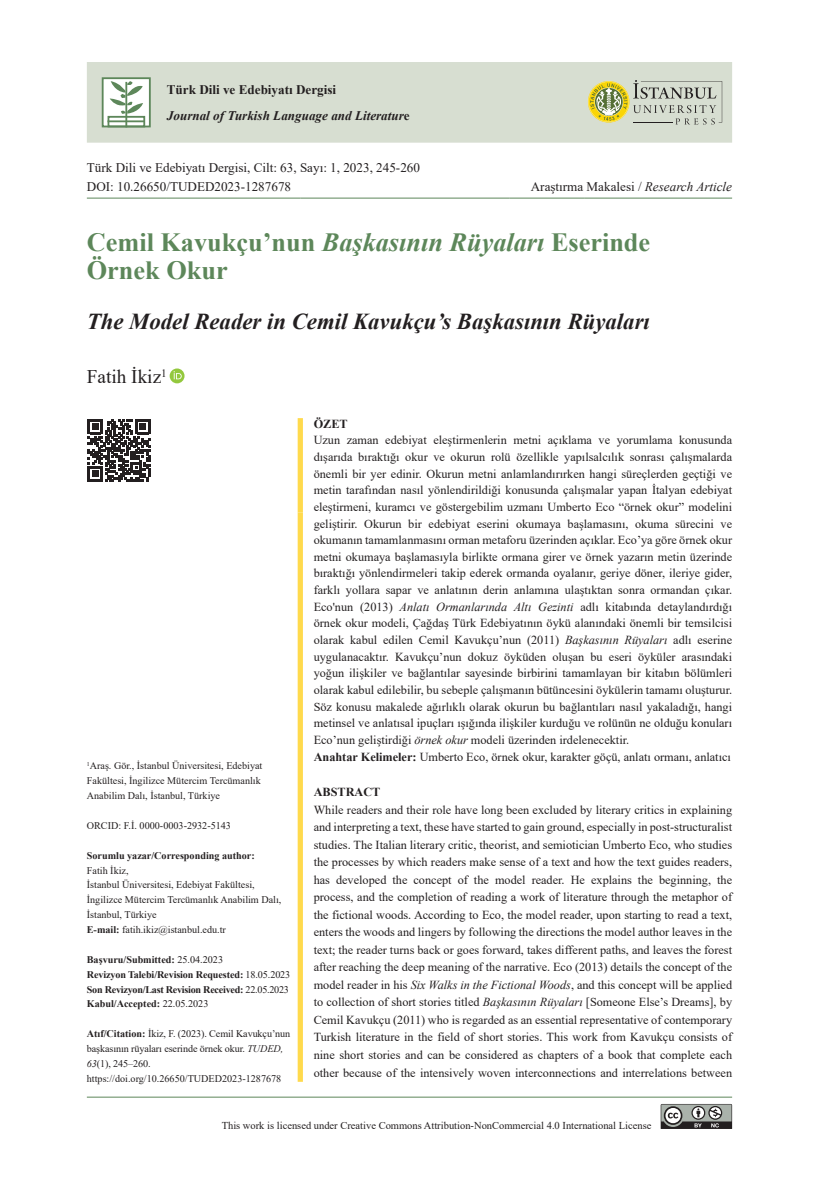
<style>
.page{position:relative;width:819px;height:1191px;background:#fff}
.page>*{position:absolute;margin:0;border:0;box-sizing:border-box;transform-origin:0 0}
.t1{font:700 26.25px/28px "Times New Roman";color:#5d875a}
.t2{font:italic 700 22.75px "Times New Roman";color:#231f20}
.t3{font:19.25px "Times New Roman";color:#231f20}
.t4{font:13.12px/19.1px "Times New Roman";color:#231f20}
.t5{font:italic 700 13.12px/26.2px "Times New Roman";color:#231f20}
.t6{font:12.25px/16.6px "Times New Roman";color:#231f20}
.t7{font:700 12.25px "Times New Roman";color:#231f20}
.t8{font:10.5px "Times New Roman";color:#231f20}
.t9{font:10.15px/14.9px "Times New Roman";color:#231f20}
.t10{font:700 10.15px/14.9px "Times New Roman";letter-spacing:-.01em;color:#231f20}
.s1{font-style:normal}
.s2{font-style:italic}
.s3{font-weight:700}
.s4{font-weight:400}
</style>
<div class="page">
<div style="left:87px;top:62px;width:645px;height:81px;background:#d7ded1"></div>
<div style="left:297px;top:418px;width:6px;height:94px;background:#ffda4d"></div>
<div style="left:297px;top:512px;width:6px;height:569px;background:#ffda4d"></div>
<hr style="left:87px;top:198px;width:80px;height:1px;background:#5d875a">
<hr style="left:167px;top:198px;width:133px;height:1px;background:#5d875a">
<hr style="left:300px;top:198px;width:209px;height:1px;background:#5d875a">
<hr style="left:509px;top:198px;width:75px;height:1px;background:#5d875a">
<hr style="left:584px;top:198px;width:148px;height:1px;background:#5d875a">
<div style="left:102px;top:77px;width:49px;height:50px;background:#fff;border:2px solid #5d875a"></div>
<div style="left:107px;top:116px;width:38px;height:11px;border:2px solid #5d875a"></div>
<hr style="left:107px;top:120px;width:37px;height:2px;background:#5d875a">
<svg style="left:110px;top:81px;width:33px;height:33px"></svg>
<hr style="left:125px;top:82px;width:2px;height:45px;background:#5d875a">
<svg style="left:588px;top:80px;width:134px;height:45px;background:#c2c5a4"></svg>
<svg style="left:170px;top:368px;width:14px;height:15px"></svg>
<svg style="left:174px;top:371px;width:8px;height:8px"></svg>
<svg style="left:88px;top:419px;width:62px;height:62px"></svg>
<hr style="left:87px;top:1096px;width:645px;height:1px;background:#5d875a">
<svg style="left:660px;top:1104px;width:72px;height:25px;background:#818280"></svg>
<p class="t5" style="left:167px;top:76px;width:244px"><span class="s1">Türk Dili ve Edebiyatı Dergisi<br></span>Journal of Turkish Language and Literatur<span class="s1">e</span></p>
<p class="t4" style="left:87px;top:157px;width:334px">Türk Dili ve Edebiyatı Dergisi, Cilt: 63, Sayı: 1, 2023, 245-260<br>DOI: 10.26650/TUDED2023-1287678</p>
<p class="t4" style="left:531px;top:176px;width:203px">Araştırma Makalesi / <span class="s2">Research Article</span></p>
<h1 class="t1" style="left:87px;top:227px;width:565px">Cemil Kavukçu’nun <span class="s2">Başkasının Rüyaları</span> Eserinde<br>Örnek Okur</h1>
<h2 class="t2" style="left:87px;top:305px;width:564px">The Model Reader in Cemil Kavukçu’s Başkasının Rüyaları</h2>
<h3 class="t3" style="left:87px;top:363px;width:81px">Fatih İkiz<sup>1</sup></h3>
<p class="t9" style="left:87px;top:758px;width:177px"><sup>1</sup>Araş. Gör., İstanbul Üniversitesi, Edebiyat<br>Fakültesi, İngilizce Mütercim Tercümanlık<br>Anabilim Dalı, İstanbul, Türkiye</p>
<p class="t9" style="left:87px;top:817px;width:146px">ORCID: F.İ. 0000-0003-2932-5143</p>
<p class="t10" style="left:87px;top:847px;width:169px">Sorumlu yazar/Corresponding author:</p>
<p class="t9" style="left:87px;top:862px;width:196px">Fatih İkiz,<br>İstanbul Üniversitesi, Edebiyat Fakültesi,<br>İngilizce Mütercim Tercümanlık Anabilim Dalı,<br>İstanbul, Türkiye<br><span class="s3">E-mail:</span> fatih.ikiz@istanbul.edu.tr</p>
<p class="t10" style="left:87px;top:951px;width:205px">Başvuru/Submitted: <span class="s4">25.04.2023<br></span>Revizyon Talebi/Revision Requested: <span class="s4">18.05.2023<br></span>Son Revizyon/Last Revision Received: <span class="s4">22.05.2023<br></span>Kabul/Accepted: <span class="s4">22.05.2023</span></p>
<p class="t9" style="left:87px;top:1026px;width:205px"><span class="s3">Atıf/Citation:</span> İkiz, F. (2023). Cemil Kavukçu’nun başkasının rüyaları eserinde örnek okur. <span class="s2">TUDED, 63</span>(1), 245–260. https://doi.org/10.26650/TUDED2023-1287678</p>
<p class="t7" style="left:314px;top:415px;width:36px">ÖZET</p>
<p class="t6" style="left:314px;top:431px;width:420px">Uzun zaman edebiyat eleştirmenlerin metni açıklama ve yorumlama konusunda dışarıda bıraktığı okur ve okurun rolü özellikle yapılsalcılık sonrası çalışmalarda önemli bir yer edinir. Okurun metni anlamlandırırken hangi süreçlerden geçtiği ve metin tarafından nasıl yönlendirildiği konusunda çalışmalar yapan İtalyan edebiyat eleştirmeni, kuramcı ve göstergebilim uzmanı Umberto Eco “örnek okur” modelini geliştirir. Okurun bir edebiyat eserini okumaya başlamasını, okuma sürecini ve okumanın tamamlanmasını orman metaforu üzerinden açıklar. Eco’ya göre örnek okur metni okumaya başlamasıyla birlikte ormana girer ve örnek yazarın metin üzerinde bıraktığı yönlendirmeleri takip ederek ormanda oyalanır, geriye döner, ileriye gider, farklı yollara sapar ve anlatının derin anlamına ulaştıktan sonra ormandan çıkar.<br>Eco'nun (2013) <span class="s2">Anlatı Ormanlarında Altı Gezinti</span> adlı kitabında detaylandırdığı örnek okur modeli, Çağdaş Türk Edebiyatının öykü alanındaki önemli bir temsilcisi olarak kabul edilen Cemil Kavukçu’nun (2011) <span class="s2">Başkasının Rüyaları</span> adlı eserine uygulanacaktır. Kavukçu’nun dokuz öyküden oluşan bu eseri öyküler arasındaki yoğun ilişkiler ve bağlantılar sayesinde birbirini tamamlayan bir kitabın bölümleri olarak kabul edilebilir, bu sebeple çalışmanın bütüncesini öykülerin tamamı oluşturur.<br>Söz konusu makalede ağırlıklı olarak okurun bu bağlantıları nasıl yakaladığı, hangi metinsel ve anlatısal ipuçları ışığında ilişkiler kurduğu ve rolünün ne olduğu konuları Eco’nun geliştirdiği <span class="s2">örnek okur</span> modeli üzerinden irdelenecektir.<br><span class="s3">Anahtar Kelimeler:</span> Umberto Eco, örnek okur, karakter göçü, anlatı ormanı, anlatıcı</p>
<p class="t7" style="left:314px;top:783px;width:68px">ABSTRACT</p>
<p class="t6" style="left:314px;top:800px;width:420px;line-height:17.5px;text-align:justify">While readers and their role have long been excluded by literary critics in explaining and interpreting a text, these have started to gain ground, especially in post-structuralist studies. The Italian literary critic, theorist, and semiotician Umberto Eco, who studies the processes by which readers make sense of a text and how the text guides readers, has developed the concept of the model reader. He explains the beginning, the process, and the completion of reading a work of literature through the metaphor of the fictional woods. According to Eco, the model reader, upon starting to read a text, enters the woods and lingers by following the directions the model author leaves in the text; the reader turns back or goes forward, takes different paths, and leaves the forest after reaching the deep meaning of the narrative. Eco (2013) details the concept of the model reader in his <span class="s2">Six Walks in the Fictional Woods</span>, and this concept will be applied to collection of short stories titled <span class="s2">Başkasının Rüyaları</span> [Someone Else’s Dreams], by Cemil Kavukçu (2011) who is regarded as an essential representative of contemporary Turkish literature in the field of short stories. This work from Kavukçu consists of nine short stories and can be considered as chapters of a book that complete each other because of the intensively woven interconnections and interrelations between</p>
<p class="t8" style="left:222px;top:1118px;width:431px">This work is licensed under Creative Commons Attribution-NonCommercial 4.0 International License</p>
</div>
